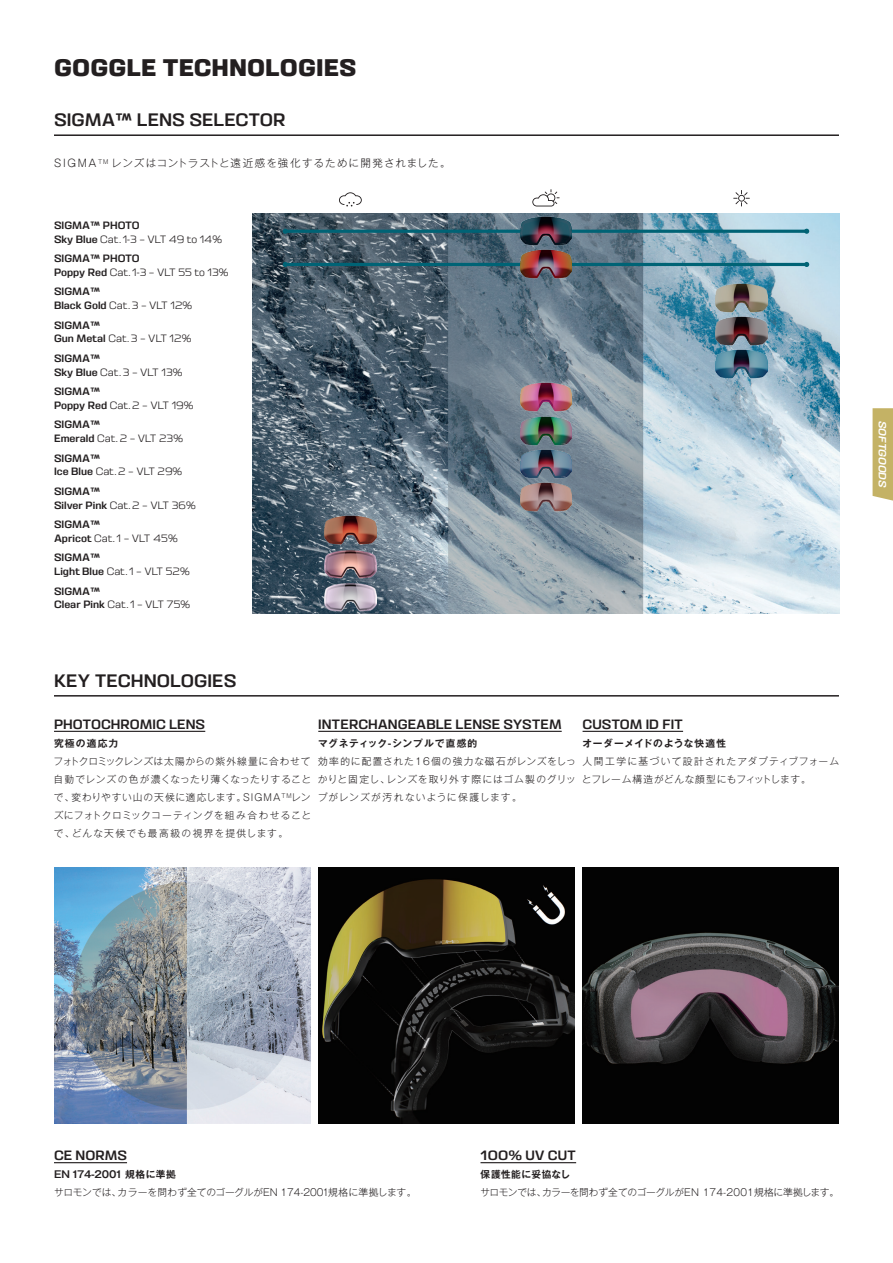
<style>
.page{position:relative;width:893px;height:1263px;background:#fff}
.page>*{position:absolute;margin:0;border:0;box-sizing:border-box;transform-origin:0 0}
.t1{font:700 24px "SALOMON Sans 200";color:#231f20}
.t2{font:18px "SALOMON Sans 200 Reg";color:#231f20}
.t3{font:13.5px "SALOMON Sans 200 Reg";color:#231f20}
.t4{font:300 10.65px "SALOMON Sans 200";color:#231f20}
.t5{font:10.65px "SALOMON Sans 200 Reg";color:#231f20}
.t6{font:300 10.5px "Gothic MB101 Pro";letter-spacing:.105em;color:#231f20}
.t7{font:10.5px "SALOMON Sans 200 Reg Slant";color:#fff}
.t8{font:300 9.75px/18px "Gothic MB101 Pro";letter-spacing:.04em;color:#231f20;text-align:justify}
.t9{font:300 9.75px/18px "Gothic MB101 Pro";letter-spacing:.08em;color:#231f20}
.t10{font:300 9.75px "Gothic MB101 Pro";color:#231f20}
.t11{font:300 9.75px "Gothic MB101 Pro";letter-spacing:-.02em;color:#231f20}
.t12{font:700 9.75px "Gothic MB101 Pro De";letter-spacing:.06em;color:#231f20}
.t13{font:700 9.75px "Gothic MB101 Pro De";letter-spacing:.085em;color:#231f20}
.t14{font:700 9.75px "Gothic MB101 Pro De";color:#231f20}
.t15{font:700 9.75px "Gothic MB101 Pro De";letter-spacing:.04em;color:#231f20}
.s1{font-family:"SALOMON Sans 200 Reg";font-weight:400}
</style>
<div class="page">
<div style="left:583px;top:867px;width:256px;height:257px;background:#030303"></div>
<hr style="left:54px;top:134px;width:785px;height:2px;background:#231f20">
<hr style="left:318px;top:731px;width:244px;height:1px;background:#231f20">
<hr style="left:54px;top:731px;width:151px;height:1px;background:#231f20">
<hr style="left:583px;top:731px;width:100px;height:1px;background:#231f20">
<hr style="left:54px;top:695px;width:785px;height:1px;background:#231f20">
<hr style="left:54px;top:1162px;width:73px;height:1px;background:#231f20">
<hr style="left:480px;top:1162px;width:96px;height:1px;background:#231f20">
<img style="left:54px;top:867px;width:256px;height:257px">
<img style="left:318px;top:867px;width:257px;height:257px">
<img style="left:583px;top:877px;width:256px;height:237px">
<svg style="left:339px;top:192px;width:23px;height:14px"></svg>
<svg style="left:532px;top:189px;width:28px;height:17px"></svg>
<svg style="left:733px;top:190px;width:17px;height:16px"></svg>
<img style="left:253px;top:213px;width:586px;height:401px">
<img style="left:325px;top:513px;width:51px;height:101px">
<img style="left:520px;top:380px;width:52px;height:134px">
<img style="left:716px;top:281px;width:51px;height:100px">
<hr style="left:285px;top:230px;width:522px;height:3px;background:#006375">
<svg style="left:283px;top:229px;width:5px;height:5px"></svg>
<svg style="left:804px;top:229px;width:5px;height:5px"></svg>
<img style="left:520px;top:214px;width:52px;height:67px">
<hr style="left:285px;top:263px;width:522px;height:3px;background:#006375">
<svg style="left:283px;top:262px;width:5px;height:5px"></svg>
<svg style="left:804px;top:262px;width:5px;height:5px"></svg>
<div style="left:873px;top:408px;width:20px;height:93px;background:#c4b265"></div>
<h1 class="t1" style="left:54px;top:53px;width:304px">GOGGLE TECHNOLOGIES</h1>
<h2 class="t2" style="left:54px;top:110px;width:233px">SIGMA™ LENS SELECTOR</h2>
<p class="t6" style="left:54px;top:155px;width:398px">SIGMA <sup>TM</sup> レンズはコントラストと遠近感を強化するために開発されました。</p>
<p class="t5" style="left:54px;top:219px;width:87px">SIGMA™ PHOTO</p>
<p class="t4" style="left:54px;top:233px;width:170px"><span class="s1">Sky Blue</span> Cat. 1-3 – VLT 49 to 14%</p>
<p class="t5" style="left:54px;top:252px;width:87px">SIGMA™ PHOTO</p>
<p class="t4" style="left:54px;top:266px;width:176px"><span class="s1">Poppy Red</span> Cat. 1-3 – VLT 55 to 13%</p>
<p class="t5" style="left:54px;top:285px;width:48px">SIGMA™</p>
<p class="t4" style="left:54px;top:299px;width:140px"><span class="s1">Black Gold</span> Cat. 3 – VLT 12%</p>
<p class="t5" style="left:54px;top:319px;width:48px">SIGMA™</p>
<p class="t4" style="left:54px;top:333px;width:139px"><span class="s1">Gun Metal</span> Cat. 3 – VLT 12%</p>
<p class="t5" style="left:54px;top:352px;width:48px">SIGMA™</p>
<p class="t4" style="left:54px;top:366px;width:130px"><span class="s1">Sky Blue</span> Cat. 3 – VLT 13%</p>
<p class="t5" style="left:54px;top:385px;width:48px">SIGMA™</p>
<p class="t4" style="left:54px;top:399px;width:141px"><span class="s1">Poppy Red</span> Cat. 2 – VLT 19%</p>
<p class="t5" style="left:54px;top:418px;width:48px">SIGMA™</p>
<p class="t4" style="left:54px;top:432px;width:130px"><span class="s1">Emerald</span> Cat. 2 – VLT 23%</p>
<p class="t5" style="left:54px;top:452px;width:48px">SIGMA™</p>
<p class="t4" style="left:54px;top:466px;width:130px"><span class="s1">Ice Blue</span> Cat. 2 – VLT 29%</p>
<p class="t5" style="left:54px;top:485px;width:48px">SIGMA™</p>
<p class="t4" style="left:54px;top:499px;width:143px"><span class="s1">Silver Pink</span> Cat. 2 – VLT 36%</p>
<p class="t5" style="left:54px;top:518px;width:48px">SIGMA™</p>
<p class="t4" style="left:54px;top:532px;width:125px"><span class="s1">Apricot</span> Cat. 1 – VLT 45%</p>
<p class="t5" style="left:54px;top:551px;width:48px">SIGMA™</p>
<p class="t4" style="left:54px;top:565px;width:137px"><span class="s1">Light Blue</span> Cat. 1 – VLT 52%</p>
<p class="t5" style="left:54px;top:585px;width:48px">SIGMA™</p>
<p class="t4" style="left:54px;top:598px;width:138px"><span class="s1">Clear Pink</span> Cat. 1 – VLT 75%</p>
<h2 class="t2" style="left:54px;top:670px;width:184px">KEY TECHNOLOGIES</h2>
<p class="t3" style="left:54px;top:716px;width:153px">PHOTOCHROMIC LENS</p>
<p class="t12" style="left:54px;top:735px;width:66px">究極の適応力</p>
<p class="t8" style="left:53px;top:750px;width:259px">フォトクロミックレンズは太陽からの紫外線量に合わせて自動でレンズの色が濃くなったり薄くなったりすることで、変わりやすい山の天候に適応します。SIGMA<sup>TM</sup>レンズにフォトクロミックコーティングを組み合わせることで、どんな天候でも最高級の視界を提供します。</p>
<p class="t3" style="left:318px;top:716px;width:245px">INTERCHANGEABLE LENSE SYSTEM</p>
<p class="t13" style="left:318px;top:735px;width:161px">マグネティック-シンプルで直感的</p>
<p class="t8" style="left:318px;top:750px;width:259px">効率的に配置された16個の強力な磁石がレンズをしっかりと固定し、レンズを取り外す際にはゴム製のグリップがレンズが汚れないように保護します。</p>
<p class="t3" style="left:583px;top:716px;width:102px">CUSTOM ID FIT</p>
<p class="t12" style="left:582px;top:735px;width:145px">オーダーメイドのような快適性</p>
<p class="t9" style="left:582px;top:750px;width:259px">人間工学に基づいて設計されたアダプティブフォームとフレーム構造がどんな顔型にもフィットします。</p>
<p class="t7" style="left:889px;top:421px;width:68px;rotate:90deg">SOFTGOODS</p>
<p class="t3" style="left:54px;top:1147px;width:75px">CE NORMS</p>
<p class="t14" style="left:54px;top:1166px;width:124px">EN 174-2001 規格に準拠</p>
<p class="t10" style="left:54px;top:1184px;width:364px">サロモンでは、カラーを問わず全てのゴーグルがEN 174-2001規格に準拠します。</p>
<p class="t3" style="left:480px;top:1147px;width:97px">100% UV CUT</p>
<p class="t15" style="left:480px;top:1166px;width:91px">保護性能に妥協なし</p>
<p class="t11" style="left:480px;top:1184px;width:360px">サロモンでは、カラーを問わず全てのゴーグルがEN 174-2001規格に準拠します。</p>
</div>
